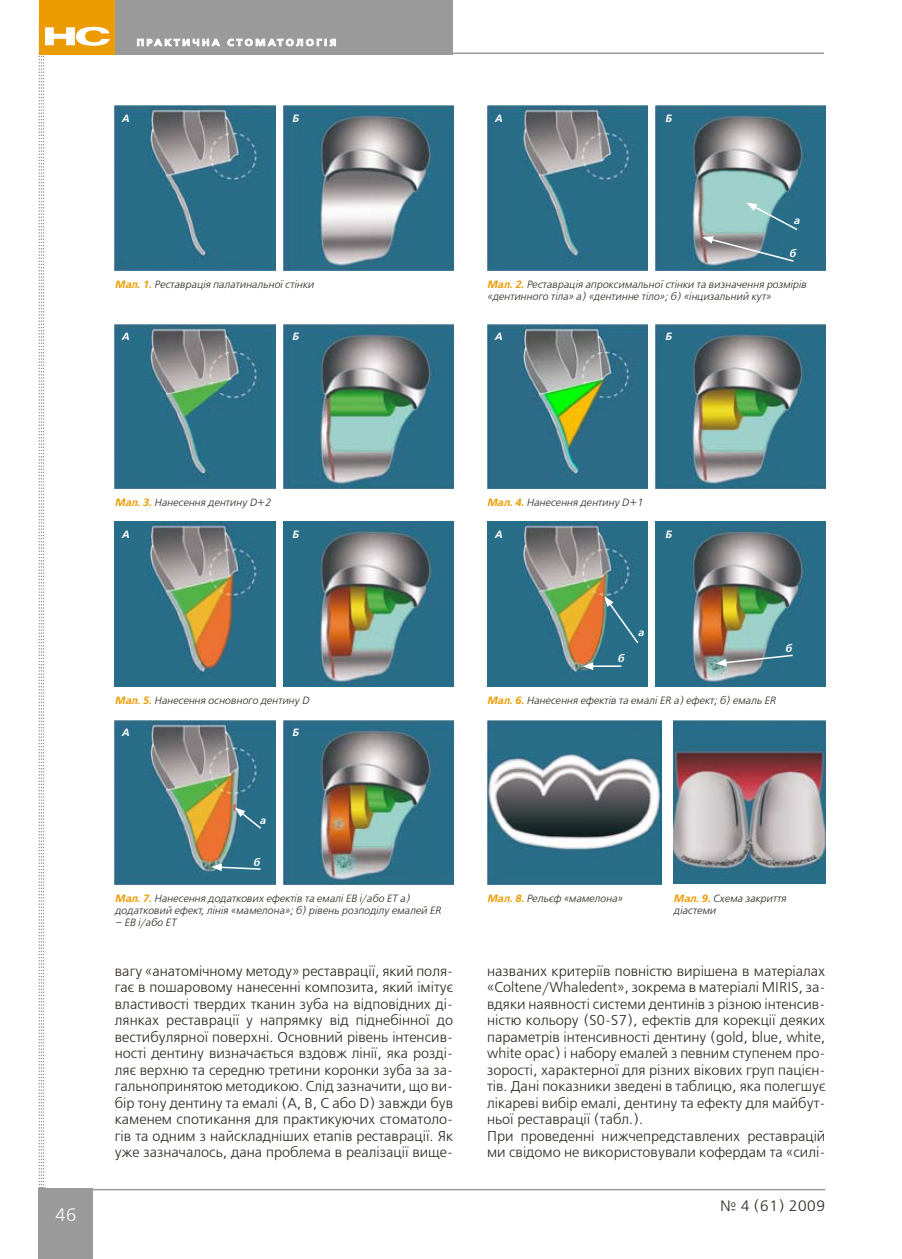
<style>
.page{position:relative;width:902px;height:1259px;background:#fff}
.page>*{position:absolute;margin:0;border:0;box-sizing:border-box;transform-origin:0 0}
.t1{font:300 18px "Free Set";color:#fff}
.t2{font:300 15px "Free Set";color:#28231e}
.t3{font:300 14.25px/16.5px "Free Set";color:#28231e}
.t4{font:italic 300 10.5px/12px "Free Set";color:#28231e}
.t5{font:italic 600 10.5px "Free Set";color:#fff}
.t6{font:600 9.45px "Free Set";letter-spacing:.23em;color:#fff;scale:1.11 1}
.s1{font-weight:600;color:#ec9b00}
</style>
<div class="page">
<hr style="left:356px;top:53px;width:467px;height:1px;background:#9a9a9b">
<hr style="left:39px;top:1189px;width:786px;height:1px;background:#9a9a9b">
<div style="left:39px;top:1189px;width:54px;height:70px;background:#9a9a9b"></div>
<div style="left:39px;top:0;width:413px;height:54px;background:#9a9a9b"></div>
<div style="left:39px;top:0;width:76px;height:54px;background:#ec9b00"></div>
<svg style="left:39px;top:26px;width:71px;height:1162px"></svg>
<svg style="left:137px;top:38px;width:83px;height:8px"></svg>
<svg style="left:227px;top:38px;width:109px;height:9px"></svg>
<img style="left:115px;top:106px;width:160px;height:164px">
<img style="left:115px;top:324px;width:160px;height:164px">
<img style="left:115px;top:522px;width:160px;height:164px">
<img style="left:115px;top:720px;width:160px;height:164px">
<img style="left:487px;top:106px;width:160px;height:164px">
<img style="left:487px;top:324px;width:160px;height:164px">
<img style="left:487px;top:522px;width:160px;height:164px">
<img style="left:487px;top:720px;width:175px;height:164px">
<img style="left:284px;top:106px;width:169px;height:164px">
<img style="left:284px;top:324px;width:169px;height:164px">
<img style="left:284px;top:522px;width:169px;height:164px">
<img style="left:284px;top:720px;width:169px;height:164px">
<img style="left:656px;top:106px;width:169px;height:164px">
<img style="left:656px;top:324px;width:169px;height:164px">
<img style="left:656px;top:522px;width:169px;height:164px">
<img style="left:673px;top:720px;width:152px;height:164px">
<svg style="left:702px;top:203px;width:97px;height:60px;background:#7aa1a8"></svg>
<svg style="left:604px;top:596px;width:35px;height:49px;background:#38788f"></svg>
<hr style="left:590px;top:665px;width:31px;height:2px;background:#fff">
<svg style="left:582px;top:662px;width:11px;height:8px"></svg>
<svg style="left:716px;top:654px;width:78px;height:12px"></svg>
<svg style="left:211px;top:863px;width:51px;height:8px"></svg>
<svg style="left:235px;top:807px;width:28px;height:23px"></svg>
<p class="t6" style="left:137px;top:37px;width:181px">ПРАКТИЧНА СТОМАТОЛОГІЯ</p>
<p class="t5" style="left:122px;top:112px;width:9px">А</p>
<p class="t5" style="left:292px;top:112px;width:8px">Б</p>
<p class="t5" style="left:494px;top:112px;width:9px">А</p>
<p class="t5" style="left:665px;top:112px;width:8px">Б</p>
<p class="t5" style="left:793px;top:214px;width:8px">а</p>
<p class="t5" style="left:789px;top:247px;width:8px">б</p>
<p class="t4" style="left:115px;top:278px;width:200px"><span class="s1">Мал. 1.</span> Реставрація палатинальної стінки</p>
<p class="t4" style="left:487px;top:278px;width:321px"><span class="s1">Мал. 2.</span> Реставрація апроксимальної стінки та визначення розмірів «дентинного тіла» а) «дентинне тіло»; б) «інцизальний кут»</p>
<p class="t5" style="left:122px;top:330px;width:9px">А</p>
<p class="t5" style="left:292px;top:330px;width:8px">Б</p>
<p class="t5" style="left:494px;top:330px;width:9px">А</p>
<p class="t5" style="left:665px;top:330px;width:8px">Б</p>
<p class="t1" style="left:55px;top:1204px;width:24px">46</p>
<p class="t4" style="left:115px;top:496px;width:157px"><span class="s1">Мал. 3.</span> Нанесення дентину D+2</p>
<p class="t5" style="left:122px;top:528px;width:9px">А</p>
<p class="t5" style="left:292px;top:528px;width:8px">Б</p>
<p class="t4" style="left:487px;top:496px;width:157px"><span class="s1">Мал. 4.</span> Нанесення дентину D+1</p>
<p class="t5" style="left:494px;top:528px;width:9px">А</p>
<p class="t5" style="left:665px;top:528px;width:8px">Б</p>
<p class="t4" style="left:115px;top:694px;width:196px"><span class="s1">Мал. 5.</span> Нанесення основного дентину D</p>
<p class="t5" style="left:122px;top:726px;width:9px">А</p>
<p class="t5" style="left:292px;top:726px;width:8px">Б</p>
<p class="t5" style="left:259px;top:814px;width:8px">а</p>
<p class="t5" style="left:253px;top:856px;width:8px">б</p>
<p class="t4" style="left:115px;top:892px;width:328px"><span class="s1">Мал. 7.</span> Нанесення додаткових ефектів та емалі EB і/або ET а) додатковий ефект, лінія «мамелона»; б) рівень розподілу емалей ER</p>
<p class="t4" style="left:115px;top:916px;width:63px">– EB і/або ET</p>
<p class="t3" style="left:115px;top:963px;width:340px;text-align:justify">вагу «анатомічному методу» реставрації, який поля&shy;гає в пошаровому нанесенні композита, який імітує властивості твердих тканин зуба на відповідних ді&shy;лянках реставрації у напрямку від піднебінної до вестибулярної поверхні. Основний рівень інтенсив&shy;ності дентину визначається вздовж лінії, яка розді&shy;ляє верхню та середню третини коронки зуба за за&shy;гальнопринятою методикою. Слід зазначити, що ви&shy;бір тону дентину та емалі (A, B, C або D) завжди був каменем спотикання для практикуючих стоматоло&shy;гів та одним з найскладніших етапів реставрації. Як уже зазначалось, дана проблема в реалізації вище-</p>
<p class="t5" style="left:617px;top:652px;width:8px">б</p>
<p class="t5" style="left:637px;top:626px;width:8px">а</p>
<p class="t5" style="left:784px;top:642px;width:8px">б</p>
<p class="t4" style="left:487px;top:694px;width:290px"><span class="s1">Мал. 6.</span> Нанесення ефектів та емалі ER а) ефект; б) емаль ER</p>
<p class="t4" style="left:487px;top:892px;width:137px"><span class="s1">Мал. 8.</span> Рельєф «мамелона»</p>
<p class="t4" style="left:673px;top:892px;width:114px"><span class="s1">Мал. 9.</span> Схема закриття діастеми</p>
<p class="t3" style="left:487px;top:963px;width:340px">названих критеріїв повністю вирішена в матеріалах «Coltene/Whaledent», зокрема в матеріалі MIRIS, за&shy;вдяки наявності системи дентинів з різною інтенсив&shy;ністю кольору (S0-S7), ефектів для корекції деяких параметрів інтенсивності дентину (gold, blue, white, white opac) і набору емалей з певним ступенем про&shy;зорості, характерної для різних вікових груп пацієн&shy;тів. Дані показники зведені в таблицю, яка полегшує лікареві вибір емалі, дентину та ефекту для майбут&shy;ньої реставрації (табл.).<br>При проведенні нижчепредставлених реставрацій ми свідомо не використовували кофердам та «силі-</p>
<p class="t2" style="left:720px;top:1197px;width:107px">№ 4 (61) 2009</p>
</div>
